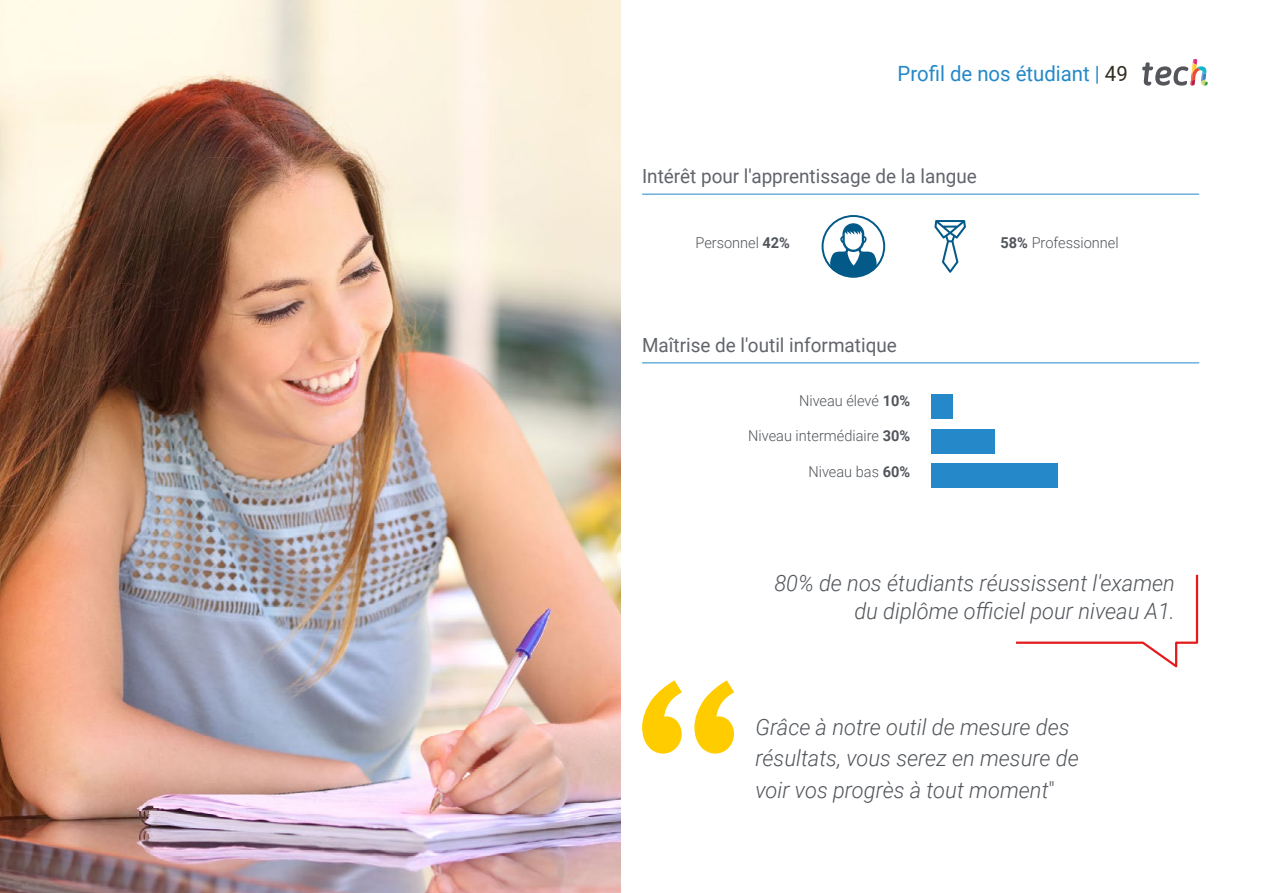
<style>
.page{position:relative;width:1263px;height:893px;background:#fff}
.page>*{position:absolute;margin:0;border:0;box-sizing:border-box;transform-origin:0 0}
.t1{font:italic 300 22.5px/31.5px "Roboto";color:#52555b;text-align:right}
.t2{font:21px "Roboto";color:#2488c9}
.t3{font:19.5px "Roboto";color:#61646a}
.t4{font:300 15px "Roboto";color:#52555b}
.s1{color:#312e20}
.s2{font-weight:700}
.s3{font-style:normal}
</style>
<div class="page">
<svg style="left:1142px;top:59px;width:66px;height:27px"></svg>
<div style="left:931px;top:394px;width:21px;height:25px;background:#2488c9"></div>
<div style="left:931px;top:429px;width:64px;height:24px;background:#2488c9"></div>
<div style="left:931px;top:463px;width:127px;height:25px;background:#2488c9"></div>
<hr style="left:642px;top:362px;width:557px;height:1px;background:#2488c9">
<hr style="left:642px;top:194px;width:557px;height:1px;background:#2488c9">
<svg style="left:934px;top:220px;width:32px;height:53px"></svg>
<svg style="left:821px;top:215px;width:64px;height:63px"></svg>
<svg style="left:1016px;top:574px;width:183px;height:94px"></svg>
<img style="left:0;top:0;width:621px;height:893px">
<svg style="left:642px;top:680px;width:92px;height:74px"></svg>
<p class="t2" style="left:897px;top:59px;width:232px">Profil de nos étudiant | <span class="s1">49</span></p>
<p class="t3" style="left:642px;top:162px;width:336px">Intérêt pour l'apprentissage de la langue</p>
<p class="t4" style="left:695px;top:232px;width:96px">Personnel <span class="s2">42%</span></p>
<p class="t4" style="left:1000px;top:232px;width:119px"><span class="s2">58%</span> Professionnel</p>
<p class="t3" style="left:642px;top:332px;width:256px">Maîtrise de l'outil informatique</p>
<p class="t4" style="left:799px;top:390px;width:113px">Niveau élevé <span class="s2">10%</span></p>
<p class="t4" style="left:748px;top:425px;width:163px">Niveau intermédiaire <span class="s2">30%</span></p>
<p class="t4" style="left:808px;top:461px;width:103px">Niveau bas <span class="s2">60%</span></p>
<p class="t1" style="left:774px;top:568px;width:402px;line-height:28.5px">80% de nos étudiants réussissent l'examen du diplôme officiel pour niveau A1.</p>
<p class="t1" style="left:755px;top:710px;width:325px;text-align:left">Grâce à notre outil de mesure des résultats, vous serez en mesure de voir vos progrès à tout moment<span class="s3">"</span></p>
</div>
